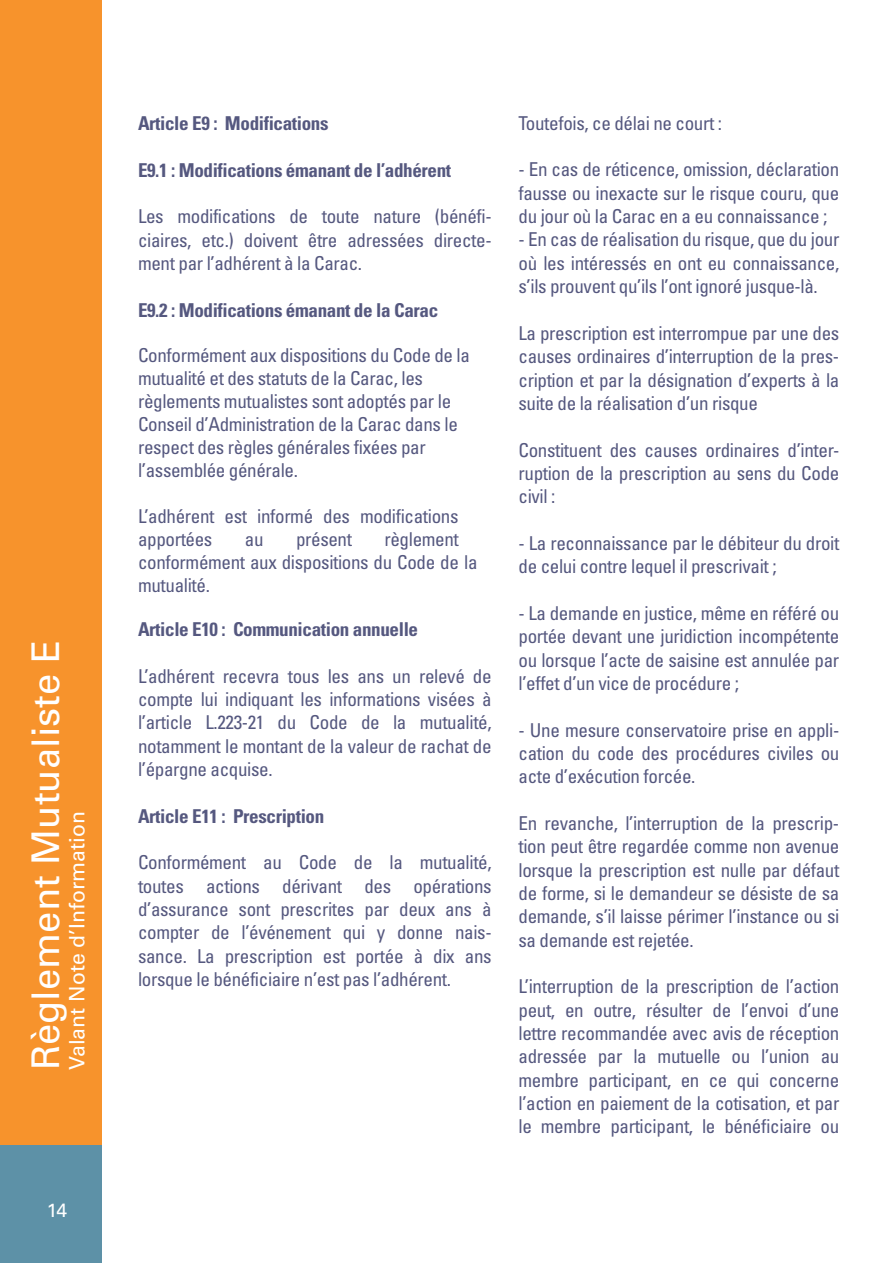
<style>
.page{position:relative;width:893px;height:1263px;background:#fff}
.page>*{position:absolute;margin:0;border:0;box-sizing:border-box;transform-origin:0 0}
.t1{font:38.25px "Univers LT Std";color:#fff}
.t2{font:21.15px "Univers LT Std";color:#fff}
.t3{font:condensed 19.05px/23.4px "Univers LT Std";letter-spacing:-.02em;color:#55587f;text-align:justify}
.t4{font:700 condensed 19.05px "Univers LT Std";letter-spacing:-.02em;color:#55587f}
.t5{font:19.05px "Univers LT Std";color:#fff}
</style>
<div class="page">
<div style="left:0;top:1144px;width:102px;height:119px;background:#5d91a7"></div>
<div style="left:0;top:0;width:102px;height:1144px;background:#f7932c"></div>
<p class="t1" style="left:23px;top:1070px;width:432px;rotate:-90deg">Règlement Mutualiste E</p>
<p class="t2" style="left:65px;top:1070px;width:260px;rotate:-90deg">Valant Note d’Information</p>
<p class="t5" style="left:47px;top:1199px;width:22px">14</p>
<p class="t4" style="left:138px;top:112px;width:192px">Article E9 : Modifications</p>
<p class="t4" style="left:138px;top:158px;width:315px">E9.1 : Modifications émanant de l’adhérent</p>
<p class="t3" style="left:138px;top:205px;width:355px">Les modifications de toute nature (bénéfi&shy;ciaires, etc.) doivent être adressées directe&shy;ment par l’adhérent à la Carac.</p>
<p class="t4" style="left:138px;top:298px;width:302px">E9.2 : Modifications émanant de la Carac</p>
<p class="t3" style="left:138px;top:343px;width:333px;text-align:left">Conformément aux dispositions du Code de la mutualité et des statuts de la Carac, les règlements mutualistes sont adoptés par le Conseil d’Administration de la Carac dans le respect des règles générales fixées par l’assemblée générale.</p>
<p class="t3" style="left:138px;top:504px;width:322px">L’adhérent est informé des modifications apportées</p>
<p class="t3" style="left:138px;top:527px;width:341px;text-align:left;text-indent:246px">règlement conformément aux dispositions du Code de la mutualité.</p>
<p class="t4" style="left:138px;top:617px;width:282px">Article E10 : Communication annuelle</p>
<p class="t3" style="left:138px;top:664px;width:355px">L’adhérent recevra tous les ans un relevé de compte lui indiquant les informations visées à l’article L.223-21 du Code de la mutualité, notamment le montant de la valeur de rachat de l’épargne acquise.</p>
<p class="t4" style="left:138px;top:804px;width:188px">Article E11 : Prescription</p>
<p class="t3" style="left:138px;top:851px;width:355px">Conformément au Code de la mutualité, toutes actions dérivant des opérations d’assurance sont prescrites par deux ans à compter de l’événement qui y donne nais&shy;sance. La prescription est portée à dix ans lorsque le bénéficiaire n’est pas l’adhérent.</p>
<p class="t3" style="left:245px;top:527px;width:20px">au</p>
<p class="t3" style="left:296px;top:527px;width:58px">présent</p>
<p class="t3" style="left:518px;top:111px;width:205px">Toutefois, ce délai ne court :</p>
<p class="t3" style="left:518px;top:158px;width:322px">- En cas de réticence, omission, déclaration fausse ou inexacte sur le risque couru, que du jour où la Carac en a eu connaissance ;</p>
<p class="t3" style="left:518px;top:228px;width:322px">- En cas de réalisation du risque, que du jour où les intéressés en ont eu connaissance, s’ils prouvent qu’ils l’ont ignoré jusque-là.</p>
<p class="t3" style="left:518px;top:321px;width:322px">La prescription est interrompue par une des causes ordinaires d’interruption de la pres&shy;cription et par la désignation d’experts à la suite de la réalisation d’un risque</p>
<p class="t3" style="left:518px;top:438px;width:322px">Constituent des causes ordinaires d’inter&shy;ruption de la prescription au sens du Code civil :</p>
<p class="t3" style="left:518px;top:531px;width:322px">- La reconnaissance par le débiteur du droit de celui contre lequel il prescrivait ;</p>
<p class="t3" style="left:518px;top:601px;width:322px">- La demande en justice, même en référé ou portée devant une juridiction incompétente ou lorsque l’acte de saisine est annulée par l’effet d’un vice de procédure ;</p>
<p class="t3" style="left:518px;top:718px;width:322px">- Une mesure conservatoire prise en appli&shy;cation du code des procédures civiles ou acte d’exécution forcée.</p>
<p class="t3" style="left:518px;top:811px;width:322px">En revanche, l’interruption de la prescrip&shy;tion peut être regardée comme non avenue lorsque la prescription est nulle par défaut de forme, si le demandeur se désiste de sa demande, s’il laisse périmer l’instance ou si sa demande est rejetée.</p>
<p class="t3" style="left:518px;top:975px;width:322px">L’interruption de la prescription de l’action peut, en outre, résulter de l’envoi d’une lettre recommandée avec avis de réception adressée par la mutuelle ou l’union au membre participant, en ce qui concerne l’action en paiement de la cotisation, et par le membre participant, le bénéficiaire ou</p>
</div>
